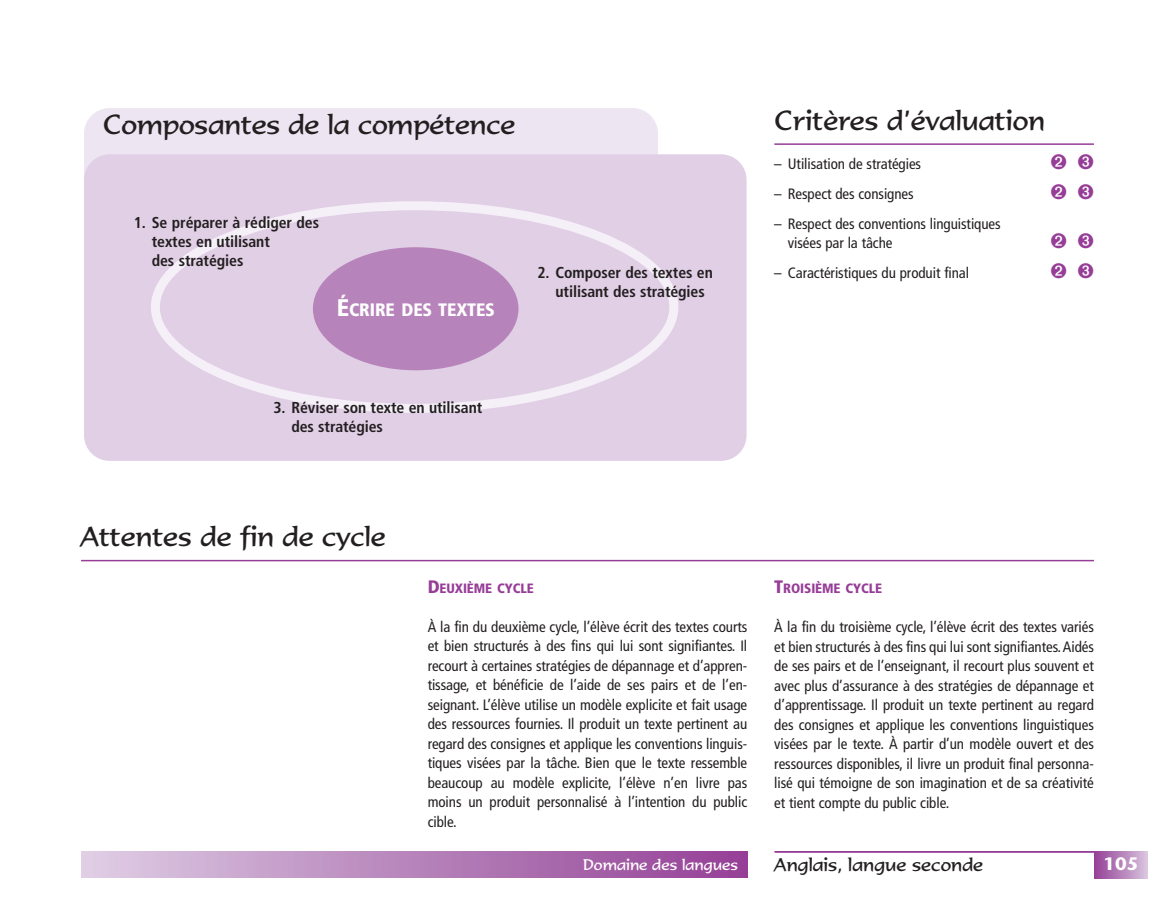
<style>
.page{position:relative;width:1175px;height:905px;background:#fff}
.page>*{position:absolute;margin:0;border:0;box-sizing:border-box;transform-origin:0 0}
.t1{font:27px "Formal 436 BT";color:#231f20}
.t2{font:18px "Formal 436 BT";color:#231f20}
.t3{font:900 condensed 18px "Frutiger";letter-spacing:-.005em;color:#fff}
.t4{font:700 18px "Bell Stone Sans";color:#fff}
.t5{font:700 condensed 15.75px/18.9px "Frutiger";letter-spacing:-.005em;color:#231f20}
.t6{font:condensed 15px/19.5px "Frutiger";letter-spacing:-.005em;color:#231f20;text-align:justify}
.t7{font:15px "Formal 436 BT";color:#fff}
.t8{font:900 condensed 13.5px "Frutiger";letter-spacing:-.005em;color:#963d97}
.s1{font-size:24px}
.s2{font-size:18px}
</style>
<div class="page">
<div style="left:81px;top:851px;width:666px;height:26px;background:linear-gradient(to right,#ddcce3,#933f95)"></div>
<hr style="left:774px;top:851px;width:321px;height:1px;background:#963d97">
<div style="left:1094px;top:851px;width:53px;height:27px;background:linear-gradient(to right,#944095,#d7c2dd)"></div>
<hr style="left:81px;top:560px;width:1013px;height:1px;background:#963d97">
<hr style="left:774px;top:143px;width:320px;height:2px;background:#963d97">
<div style="left:84px;top:108px;width:574px;height:96px;background:#eee5f2;border-radius:26px"></div>
<div style="left:84px;top:154px;width:662px;height:307px;background:#e1cfe6;border-radius:26px"></div>
<svg style="left:151px;top:201px;width:527px;height:212px"></svg>
<div style="left:313px;top:247px;width:205px;height:123px;background:#b683ba;border-radius:50%"></div>
<h1 class="t1" style="left:103px;top:113px;width:414px">Composantes de la compétence</h1>
<p class="t5" style="left:152px;top:214px;width:169px;text-indent:-18px">1. Se préparer à rédiger des textes en utilisant<br>des stratégies</p>
<p class="t3" style="left:337px;top:303px;width:160px"><span class="s1">É</span>CRIRE DES TEXTES</p>
<p class="t5" style="left:555px;top:265px;width:159px;text-indent:-18px">2. Composer des textes en utilisant des stratégies</p>
<p class="t5" style="left:291px;top:399px;width:192px;text-indent:-18px">3. Réviser son texte en utilisant des stratégies</p>
<h1 class="t1" style="left:774px;top:109px;width:272px">Critères d’évaluation</h1>
<p class="t6" style="left:774px;top:155px;width:148px">– Utilisation de stratégies</p>
<p class="t6" style="left:774px;top:185px;width:141px">– Respect des consignes</p>
<p class="t6" style="left:788px;top:215px;width:214px;text-indent:-14px">– Respect des conventions linguistiques visées par la tâche</p>
<p class="t6" style="left:774px;top:265px;width:196px">– Caractéristiques du produit final</p>
<h1 class="t1" style="left:81px;top:526px;width:306px">Attentes de fin de cycle</h1>
<p class="t8" style="left:428px;top:582px;width:108px"><span class="s2">D</span>EUXIÈME CYCLE</p>
<p class="t6" style="left:428px;top:618px;width:321px">À la fin du deuxième cycle, l’élève écrit des textes courts et bien structurés à des fins qui lui sont signifiantes. Il recourt à certaines stratégies de dépannage et d’appren&shy;tissage, et bénéficie de l’aide de ses pairs et de l’en&shy;seignant. L’élève utilise un modèle explicite et fait usage des ressources fournies. Il produit un texte pertinent au regard des consignes et applique les conventions linguis&shy;tiques visées par la tâche. Bien que le texte ressemble beaucoup au modèle explicite, l’élève n’en livre pas moins un produit personnalisé à l’intention du public cible.</p>
<p class="t8" style="left:774px;top:583px;width:109px"><span class="s2">T</span>ROISIÈME CYCLE</p>
<p class="t6" style="left:774px;top:618px;width:321px">À la fin du troisième cycle, l’élève écrit des textes variés et bien structurés à des fins qui lui sont signifiantes.Aidés de ses pairs et de l’enseignant, il recourt plus souvent et avec plus d’assurance à des stratégies de dépannage et d’apprentissage. Il produit un texte pertinent au regard des consignes et applique les conventions linguistiques visées par le texte. À partir d’un modèle ouvert et des ressources disponibles, il livre un produit final personna&shy;lisé qui témoigne de son imagination et de sa créativité et tient compte du public cible.</p>
<p class="t7" style="left:583px;top:858px;width:156px">Domaine des langues</p>
<p class="t2" style="left:774px;top:857px;width:210px">Anglais, langue seconde</p>
<p class="t4" style="left:1103px;top:856px;width:37px">105</p>
</div>
